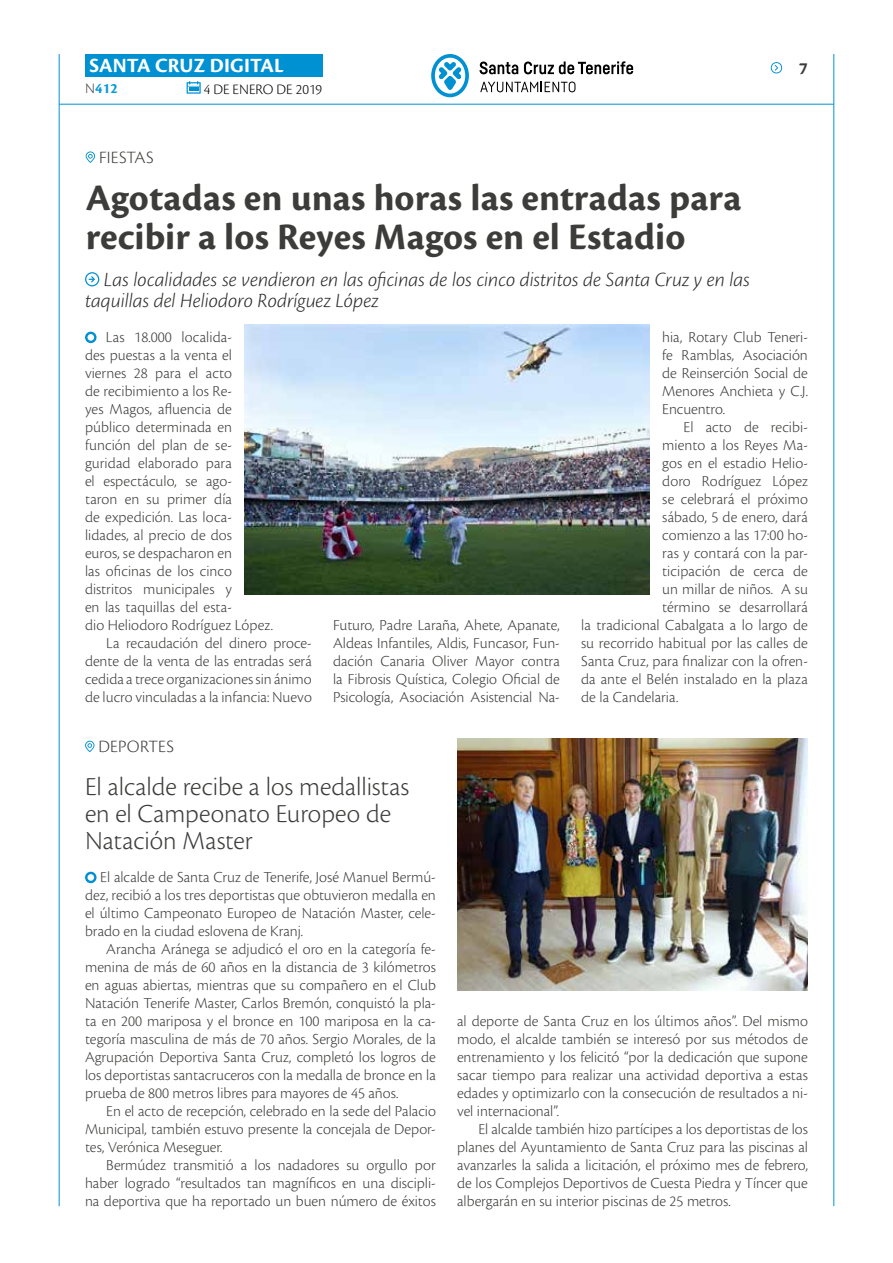
<style>
.page{position:relative;width:893px;height:1263px;background:#fff}
.page>*{position:absolute;margin:0;border:0;box-sizing:border-box;transform-origin:0 0}
.t1{font:700 39px/39px "Cronos Pro";letter-spacing:.005em;color:#3c3c3b}
.t2{font:300 27px/27px "Cronos Pro";color:#3c3c3b}
.t3{font:italic 300 21px/21px "Cronos Pro";letter-spacing:-.005em;color:#282827}
.t4{font:700 21px "Cronos Pro";letter-spacing:.005em;color:#fff}
.t5{font:300 18px "Cronos Pro";letter-spacing:.015em;color:#3c3c3b}
.t6{font:700 18px "Cronos Pro";color:#3c3c3b}
.t7{font:300 15.9px/18px "Cronos Pro";color:#3c3c3b;text-align:justify}
.t8{font:300 15px "Cronos Pro";color:#000}
.t9{font:700 15px "Cronos Pro";color:#079bd8}
.s1{font-weight:300;color:#3c3c3b}
</style>
<div class="page">
<hr style="left:59px;top:104px;width:775px;height:1px;background:#0091d3">
<div style="left:85px;top:54px;width:238px;height:23px;background:#0091d3"></div>
<svg style="left:187px;top:81px;width:14px;height:13px"></svg>
<hr style="left:59px;top:54px;width:1px;height:1152px;background:#0091d3">
<hr style="left:833px;top:54px;width:1px;height:1152px;background:#0091d3">
<svg style="left:771px;top:62px;width:12px;height:11px"></svg>
<svg style="left:431px;top:54px;width:38px;height:43px"></svg>
<svg style="left:480px;top:62px;width:38px;height:12px"></svg>
<svg style="left:524px;top:61px;width:109px;height:13px"></svg>
<svg style="left:480px;top:82px;width:95px;height:10px"></svg>
<svg style="left:85px;top:331px;width:12px;height:13px"></svg>
<svg style="left:86px;top:151px;width:9px;height:12px"></svg>
<svg style="left:85px;top:272px;width:14px;height:14px"></svg>
<img style="left:245px;top:324px;width:404px;height:270px">
<img style="left:457px;top:738px;width:351px;height:252px">
<svg style="left:85px;top:871px;width:12px;height:13px"></svg>
<svg style="left:85px;top:741px;width:9px;height:11px"></svg>
<h3 class="t4" style="left:89px;top:53px;width:196px">SANTA CRUZ DIGITAL</h3>
<p class="t9" style="left:85px;top:80px;width:34px"><span class="s1">N</span>412</p>
<p class="t8" style="left:204px;top:80px;width:120px">4 DE ENERO DE 2019</p>
<p class="t5" style="left:99px;top:147px;width:56px">FIESTAS</p>
<h1 class="t1" style="left:86px;top:179px;width:657px">Agotadas en unas horas las entradas para recibir a los Reyes Magos en el Estadio</h1>
<p class="t6" style="left:799px;top:58px;width:10px">7</p>
<h3 class="t3" style="left:85px;top:269px;width:666px;text-indent:19px">Las localidades se vendieron en las oficinas de los cinco distritos de Santa Cruz y en las taquillas del Heliodoro Rodríguez López</h3>
<p class="t7" style="left:662px;top:328px;width:147px">hia, Rotary Club Teneri&shy;fe Ramblas, Asociación de Reinserción Social de Menores Anchieta y C.J.<br>Encuentro.</p>
<p class="t7" style="left:683px;top:418px;width:126px">El acto de recibi-</p>
<p class="t7" style="left:662px;top:436px;width:147px">miento a los Reyes Ma-</p>
<p class="t7" style="left:662px;top:454px;width:147px">gos en el estadio Helio-</p>
<p class="t7" style="left:662px;top:472px;width:147px">doro Rodríguez López</p>
<p class="t7" style="left:662px;top:490px;width:147px">se celebrará el próximo</p>
<p class="t7" style="left:662px;top:508px;width:147px">sábado, 5 de enero, dará</p>
<p class="t7" style="left:662px;top:526px;width:147px">comienzo a las 17:00 ho-</p>
<p class="t7" style="left:662px;top:544px;width:147px">ras y contará con la par-</p>
<p class="t7" style="left:662px;top:562px;width:147px">ticipación de cerca de</p>
<p class="t7" style="left:662px;top:580px;width:147px">un millar de niños. A su</p>
<p class="t7" style="left:662px;top:598px;width:147px">término se desarrollará</p>
<p class="t7" style="left:581px;top:616px;width:228px">la tradicional Cabalgata a lo largo de</p>
<p class="t7" style="left:581px;top:634px;width:228px">su recorrido habitual por las calles de</p>
<p class="t7" style="left:581px;top:652px;width:228px">Santa Cruz, para finalizar con la ofren-</p>
<p class="t7" style="left:581px;top:670px;width:228px">da ante el Belén instalado en la plaza</p>
<p class="t7" style="left:581px;top:688px;width:99px">de la Candelaria.</p>
<p class="t7" style="left:106px;top:328px;width:128px">Las 18.000 localida-</p>
<p class="t7" style="left:85px;top:346px;width:148px">des puestas a la venta el</p>
<p class="t7" style="left:85px;top:364px;width:148px">viernes 28 para el acto</p>
<p class="t7" style="left:85px;top:382px;width:148px">de recibimiento a los Re-</p>
<p class="t7" style="left:85px;top:400px;width:148px">yes Magos, afluencia de</p>
<p class="t7" style="left:85px;top:418px;width:148px">público determinada en</p>
<p class="t7" style="left:85px;top:436px;width:148px">función del plan de se-</p>
<p class="t7" style="left:85px;top:454px;width:148px">guridad elaborado para</p>
<p class="t7" style="left:85px;top:472px;width:148px">el espectáculo, se ago-</p>
<p class="t7" style="left:85px;top:490px;width:148px">taron en su primer día</p>
<p class="t7" style="left:85px;top:508px;width:148px">de expedición. Las loca-</p>
<p class="t7" style="left:85px;top:526px;width:148px">lidades, al precio de dos</p>
<p class="t7" style="left:85px;top:544px;width:148px">euros, se despacharon en</p>
<p class="t7" style="left:85px;top:562px;width:148px">las oficinas de los cinco</p>
<p class="t7" style="left:85px;top:580px;width:148px">distritos municipales y</p>
<p class="t7" style="left:85px;top:598px;width:148px">en las taquillas del esta-</p>
<p class="t7" style="left:85px;top:616px;width:190px">dio Heliodoro Rodríguez López.</p>
<p class="t7" style="left:106px;top:634px;width:207px">La recaudación del dinero proce-</p>
<p class="t7" style="left:85px;top:652px;width:228px">dente de la venta de las entradas será</p>
<p class="t7" style="left:85px;top:670px;width:228px">cedida a trece organizaciones sin ánimo</p>
<p class="t7" style="left:85px;top:688px;width:228px">de lucro vinculadas a la infancia: Nuevo</p>
<p class="t7" style="left:333px;top:616px;width:228px">Futuro, Padre Laraña, Ahete, Apanate, Aldeas Infantiles, Aldis, Funcasor, Fun&shy;dación Canaria Oliver Mayor contra la Fibrosis Quística, Colegio Oficial de Psicología, Asociación Asistencial Na-</p>
<p class="t5" style="left:98px;top:736px;width:77px">DEPORTES</p>
<h2 class="t2" style="left:85px;top:773px;width:326px">El alcalde recibe a los medallistas en el Campeonato Europeo de<br>Natación Master</h2>
<p class="t7" style="left:85px;top:868px;width:352px;text-indent:15px">El alcalde de Santa Cruz de Tenerife, José Manuel Bermú&shy;dez, recibió a los tres deportistas que obtuvieron medalla en el último Campeonato Europeo de Natación Master, cele&shy;brado en la ciudad eslovena de Kranj.</p>
<p class="t7" style="left:85px;top:940px;width:352px;text-indent:21px">Arancha Aránega se adjudicó el oro en la categoría fe&shy;menina de más de 60 años en la distancia de 3 kilómetros en aguas abiertas, mientras que su compañero en el Club Natación Tenerife Master, Carlos Bremón, conquistó la pla&shy;ta en 200 mariposa y el bronce en 100 mariposa en la ca&shy;tegoría masculina de más de 70 años. Sergio Morales, de la Agrupación Deportiva Santa Cruz, completó los logros de los deportistas santacruceros con la medalla de bronce en la prueba de 800 metros libres para mayores de 45 años.</p>
<p class="t7" style="left:85px;top:1102px;width:352px;text-indent:21px">En el acto de recepción, celebrado en la sede del Palacio Municipal, también estuvo presente la concejala de Depor&shy;tes, Verónica Meseguer.</p>
<p class="t7" style="left:85px;top:1156px;width:352px;text-indent:21px">Bermúdez transmitió a los nadadores su orgullo por haber logrado “resultados tan magníficos en una discipli&shy;na deportiva que ha reportado un buen número de éxitos</p>
<p class="t7" style="left:457px;top:1012px;width:352px">al deporte de Santa Cruz en los últimos años”. Del mismo modo, el alcalde también se interesó por sus métodos de entrenamiento y los felicitó “por la dedicación que supone sacar tiempo para realizar una actividad deportiva a estas edades y optimizarlo con la consecución de resultados a ni&shy;vel internacional”.</p>
<p class="t7" style="left:457px;top:1120px;width:352px;text-indent:21px">El alcalde también hizo partícipes a los deportistas de los planes del Ayuntamiento de Santa Cruz para las piscinas al avanzarles la salida a licitación, el próximo mes de febrero, de los Complejos Deportivos de Cuesta Piedra y Tíncer que albergarán en su interior piscinas de 25 metros.</p>
</div>
